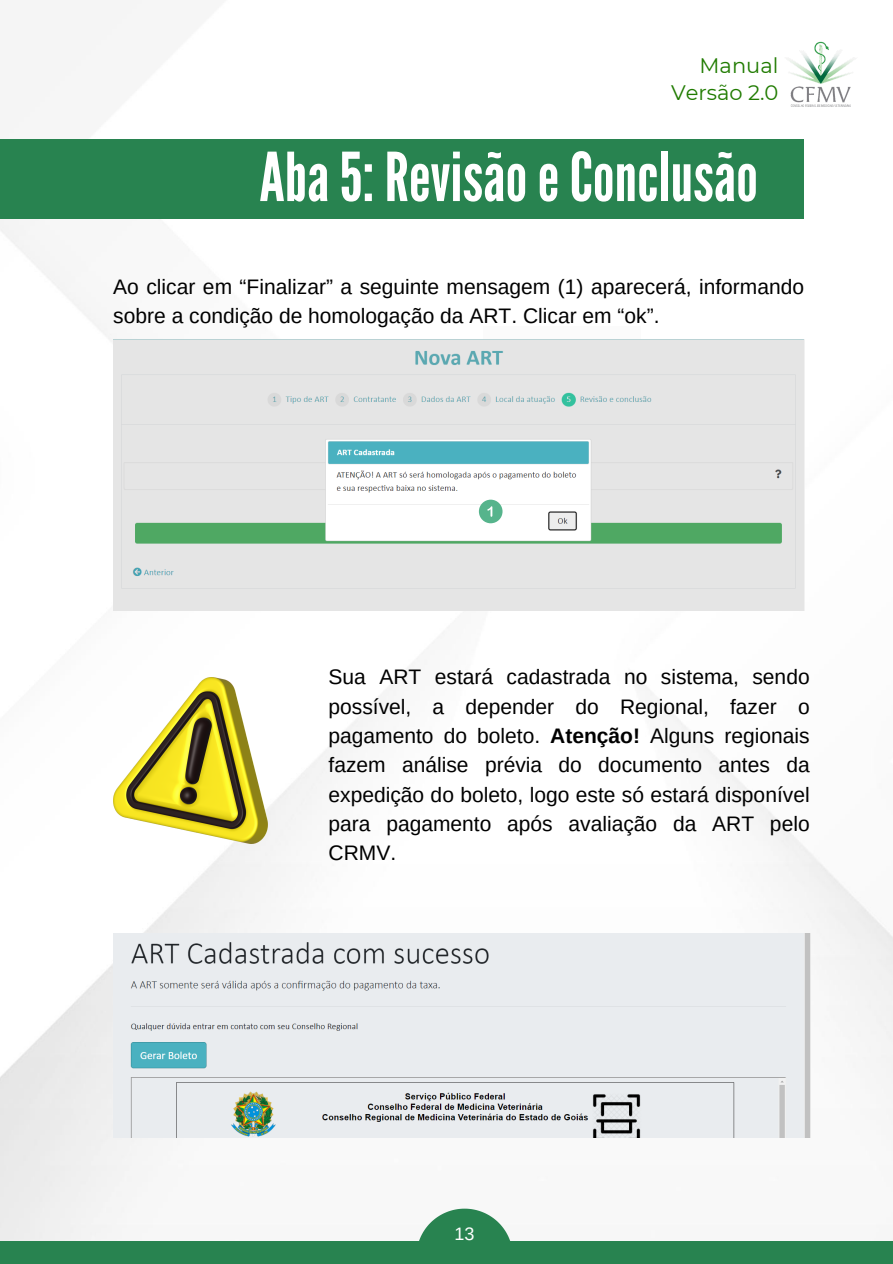
<style>
.page{position:relative;width:893px;height:1264px;background:#fff}
.page>*{position:absolute;margin:0;border:0;box-sizing:border-box;transform-origin:0 0}
.t1{font:67.2px "League Gothic";color:#fff}
.t2{font:21px/29.2px "Arimo";color:#000;text-align:justify}
.t3{font:21px "Montserrat";color:#207b00}
.t4{font:18px "Arimo";color:#fff}
.s1{font-weight:700}
</style>
<div class="page">
<img style="left:0;top:106px;width:892px;height:1134px">
<div style="left:0;top:139px;width:804px;height:80px;background:#288350"></div>
<div style="left:483px;top:327px;width:157px;height:17px;background:#fbfbfb"></div>
<img style="left:113px;top:677px;width:154px;height:166px">
<img style="left:113px;top:339px;width:691px;height:271px">
<div style="left:479px;top:499px;width:23px;height:24px;background:#56b48c;border-radius:50%"></div>
<svg style="left:487px;top:506px;width:5px;height:11px"></svg>
<img style="left:113px;top:933px;width:697px;height:204px">
<div style="left:0;top:1240px;width:892px;height:23px;background:#288350"></div>
<svg style="left:416px;top:1208px;width:97px;height:33px"></svg>
<img style="left:786px;top:41px;width:68px;height:65px">
<p class="t3" style="left:699px;top:53px;width:80px">Manual</p>
<p class="t3" style="left:671px;top:80px;width:109px">Versão 2.0</p>
<p class="t1" style="left:259px;top:138px;width:500px">Aba5:RevisãoeConclusão</p>
<p class="t2" style="left:113px;top:272px;width:692px">Ao clicar em “Finalizar” a seguinte mensagem (1) aparecerá, informando sobre a condição de homologação da ART. Clicar em “ok”.</p>
<p class="t2" style="left:328px;top:662px;width:482px">Sua ART estará cadastrada no sistema, sendo possível, a depender do Regional, fazer o pagamento do boleto. <span class="s1">Atenção!</span> Alguns regionais fazem análise prévia do documento antes da expedição do boleto, logo este só estará disponível para pagamento após avaliação da ART pelo CRMV.</p>
<p class="t4" style="left:454px;top:1223px;width:22px">13</p>
</div>
